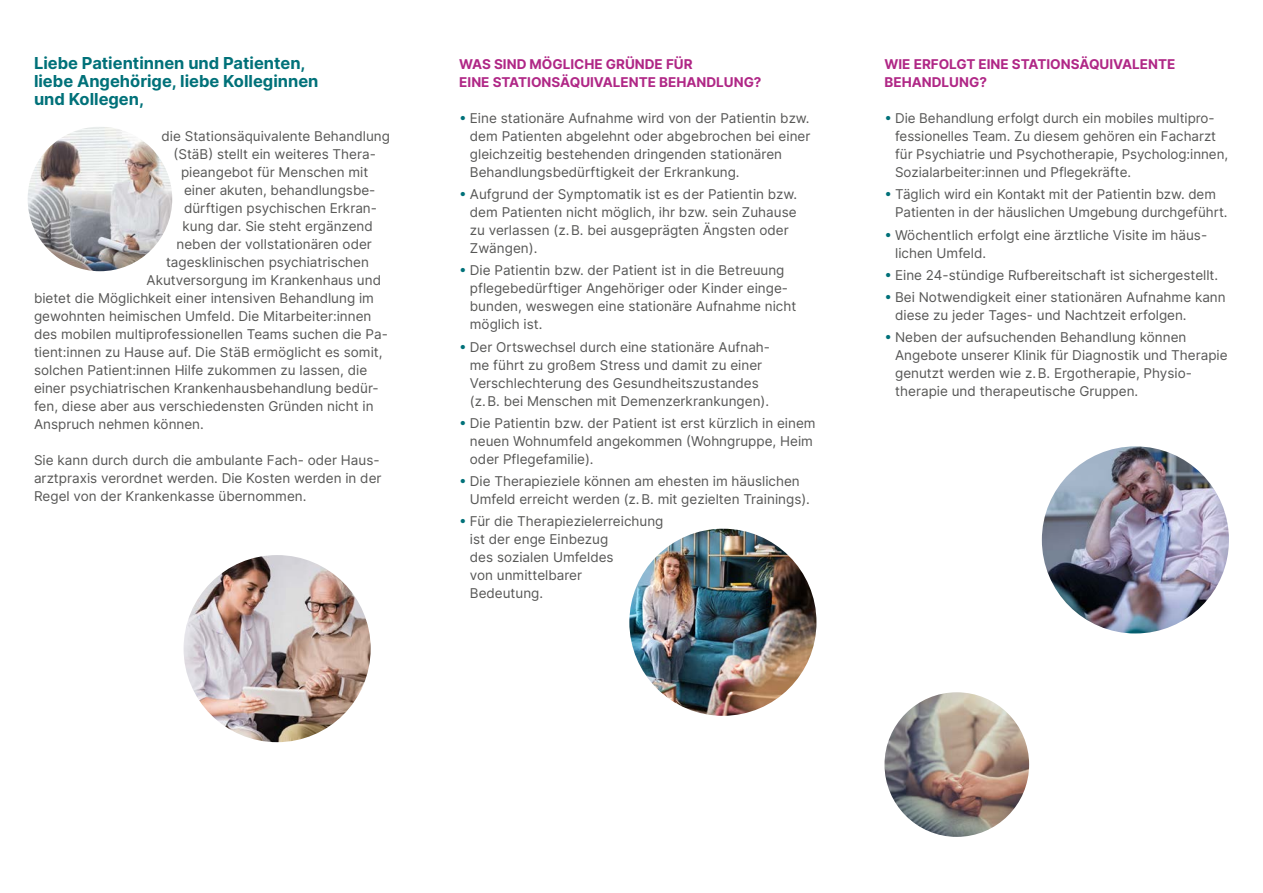
<style>
.page{position:relative;width:1263px;height:893px;background:#fff}
.page>*{position:absolute;margin:0;border:0;box-sizing:border-box;transform-origin:0 0}
.t1{font:700 16.5px/18px "Inter";color:#007179}
.t2{font:13.5px/18px "Inter";color:#575756}
.t3{font:700 13.5px/18px "Inter";color:#b02786}
.s1{color:#007179}
</style>
<div class="page">
<img style="left:184px;top:555px;width:187px;height:187px;border-radius:94px">
<img style="left:1042px;top:446px;width:187px;height:187px;border-radius:94px">
<img style="left:884px;top:692px;width:145px;height:145px;border-radius:72px">
<img style="left:28px;top:127px;width:144px;height:144px;border-radius:72px">
<img style="left:629px;top:529px;width:187px;height:187px;border-radius:94px">
<p class="t1" style="left:34px;top:54px;width:286px">Liebe Patientinnen und Patienten, liebe Angehörige, liebe Kolleginnen und Kollegen,</p>
<p class="t2" style="left:162px;top:127px;width:230px">die Stationsäquivalente Behandlung</p>
<p class="t2" style="left:174px;top:145px;width:204px">(StäB) stellt ein weiteres Thera-</p>
<p class="t2" style="left:181px;top:163px;width:189px">pieangebot für Menschen mit</p>
<p class="t2" style="left:184px;top:181px;width:193px">einer akuten, behandlungsbe-</p>
<p class="t2" style="left:184px;top:199px;width:195px">dürftigen psychischen Erkran-</p>
<p class="t2" style="left:183px;top:217px;width:192px">kung dar. Sie steht ergänzend</p>
<p class="t2" style="left:177px;top:235px;width:197px">neben der vollstationären oder</p>
<p class="t2" style="left:166px;top:253px;width:204px">tagesklinischen psychiatrischen</p>
<p class="t2" style="left:147px;top:271px;width:236px">Akutversorgung im Krankenhaus und</p>
<p class="t2" style="left:34px;top:289px;width:341px">bietet die Möglichkeit einer intensiven Behandlung im</p>
<p class="t2" style="left:34px;top:307px;width:339px">gewohnten heimischen Umfeld. Die Mitarbeiter:innen</p>
<p class="t2" style="left:34px;top:325px;width:355px">des mobilen multiprofessionellen Teams suchen die Pa-</p>
<p class="t2" style="left:34px;top:343px;width:350px">tient:innen zu Hause auf. Die StäB ermöglicht es somit,</p>
<p class="t2" style="left:34px;top:361px;width:335px">solchen Patient:innen Hilfe zukommen zu lassen, die</p>
<p class="t2" style="left:34px;top:379px;width:346px">einer psychiatrischen Krankenhausbehandlung bedür-</p>
<p class="t2" style="left:34px;top:397px;width:341px">fen, diese aber aus verschiedensten Gründen nicht in</p>
<p class="t2" style="left:34px;top:415px;width:171px">Anspruch nehmen können.</p>
<p class="t2" style="left:34px;top:451px;width:349px">Sie kann durch durch die ambulante Fach- oder Haus&shy;arztpraxis verordnet werden. Die Kosten werden in der<br>Regel von der Krankenkasse übernommen.</p>
<p class="t3" style="left:459px;top:55px;width:304px">WAS SIND MÖGLICHE GRÜNDE FÜR<br>EINE STATIONSÄQUIVALENTE BEHANDLUNG?</p>
<p class="t2" style="left:470px;top:109px;width:342px;text-indent:-11px"><span class="s1">բ</span> Eine stationäre Aufnahme wird von der Patientin bzw. dem Patienten abgelehnt oder abgebrochen bei einer gleichzeitig bestehenden dringenden stationären Behandlungsbedürftigkeit der Erkrankung.</p>
<p class="t2" style="left:470px;top:185px;width:329px;text-indent:-11px"><span class="s1">բ</span> Aufgrund der Symptomatik ist es der Patientin bzw. dem Patienten nicht möglich, ihr bzw. sein Zuhause zu verlassen (z.B. bei ausgeprägten Ängsten oder Zwängen).</p>
<p class="t2" style="left:470px;top:261px;width:328px;text-indent:-11px"><span class="s1">բ</span> Die Patientin bzw. der Patient ist in die Betreuung pflegebedürftiger Angehöriger oder Kinder einge&shy;bunden, weswegen eine stationäre Aufnahme nicht möglich ist.</p>
<p class="t2" style="left:470px;top:337px;width:302px;text-indent:-11px"><span class="s1">բ</span> Der Ortswechsel durch eine stationäre Aufnah&shy;me führt zu großem Stress und damit zu einer Verschlechterung des Gesundheitszustandes (z.B. bei Menschen mit Demenzerkrankungen).</p>
<p class="t2" style="left:470px;top:414px;width:347px;text-indent:-11px"><span class="s1">բ</span> Die Patientin bzw. der Patient ist erst kürzlich in einem neuen Wohnumfeld angekommen (Wohngruppe, Heim oder Pflegefamilie).</p>
<p class="t2" style="left:470px;top:472px;width:342px;text-indent:-11px"><span class="s1">բ</span> Die Therapieziele können am ehesten im häuslichen<br>Umfeld erreicht werden (z.B. mit gezielten Trainings).</p>
<p class="t2" style="left:470px;top:512px;width:195px;text-indent:-11px"><span class="s1">բ</span> Für die Therapiezielerreichung ist der enge Einbezug<br>des sozialen Umfeldes<br>von unmittelbarer<br>Bedeutung.</p>
<p class="t3" style="left:884px;top:55px;width:292px">WIE ERFOLGT EINE STATIONSÄQUIVALENTE<br>BEHANDLUNG?</p>
<p class="t2" style="left:895px;top:109px;width:335px;text-indent:-11px"><span class="s1">բ</span> Die Behandlung erfolgt durch ein mobiles multipro&shy;fessionelles Team. Zu diesem gehören ein Facharzt für Psychiatrie und Psychotherapie, Psycholog:innen, Sozialarbeiter:innen und Pflegekräfte.</p>
<p class="t2" style="left:895px;top:185px;width:334px;text-indent:-11px"><span class="s1">բ</span> Täglich wird ein Kontakt mit der Patientin bzw. dem<br>Patienten in der häuslichen Umgebung durchgeführt.</p>
<p class="t2" style="left:895px;top:225px;width:314px;text-indent:-11px"><span class="s1">բ</span> Wöchentlich erfolgt eine ärztliche Visite im häus&shy;lichen Umfeld.</p>
<p class="t2" style="left:884px;top:263px;width:343px;line-height:22.2px"><span class="s1">բ</span> Eine 24-stündige Rufbereitschaft ist sichergestellt. <span class="s1">բ</span> Bei Notwendigkeit einer stationären Aufnahme kann</p>
<p class="t2" style="left:884px;top:304px;width:304px;line-height:22.2px;text-align:right">diese zu jeder Tages- und Nachtzeit erfolgen. <span class="s1">բ</span> Neben der aufsuchenden Behandlung können</p>
<p class="t2" style="left:895px;top:346px;width:334px">Angebote unserer Klinik für Diagnostik und Therapie genutzt werden wie z.B. Ergotherapie, Physio&shy;therapie und therapeutische Gruppen.</p>
</div>
